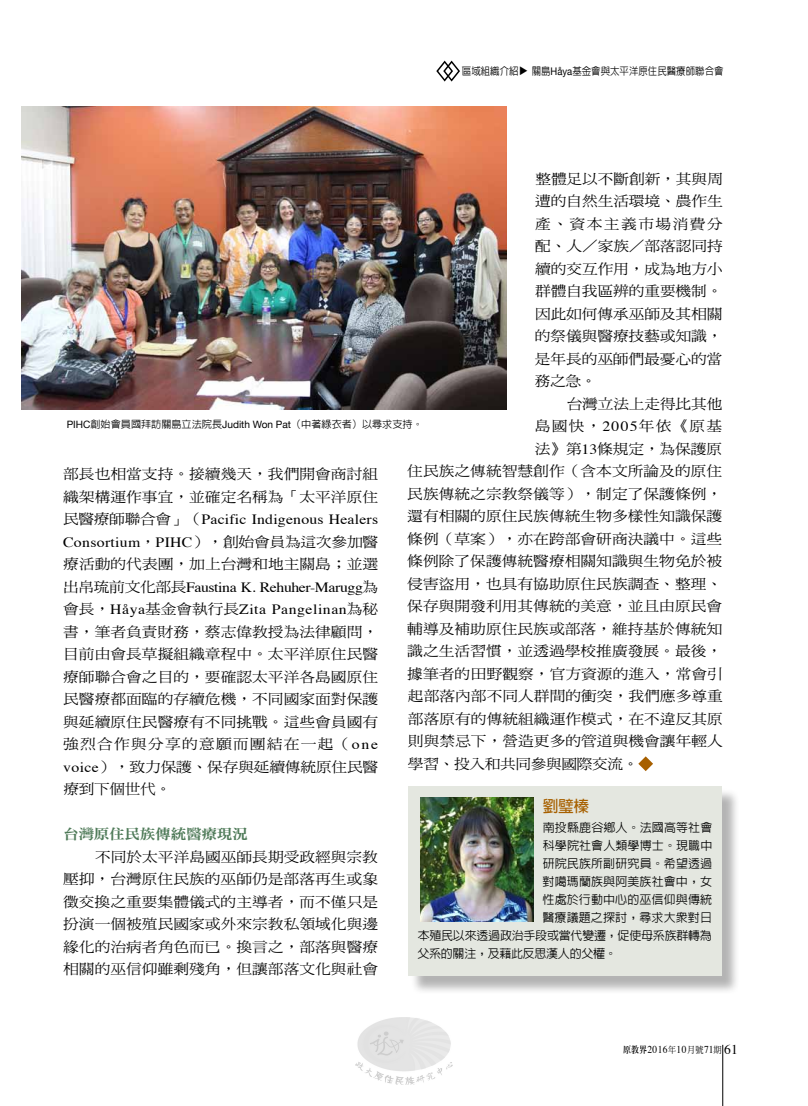
<style>
.page{position:relative;width:808px;height:1106px;background:#fff}
.page>*{position:absolute;margin:0;border:0;box-sizing:border-box;transform-origin:0 0}
.t1{font:700 15.75px "AR Hei B5";color:#a76000}
.t2{font:14.1px/22.5px "DF Ming Std W5";color:#000;text-align:justify;scale:1.11 1}
.t3{font:14.1px/22.5px "Times";letter-spacing:-.025em;color:#000;scale:1.11 1}
.t4{font:14.1px/22.5px "Times";letter-spacing:.015em;color:#000;scale:1.11 1}
.t5{font:14.1px "DF Ming Std W5";letter-spacing:-.025em;color:#000;scale:1.11 1}
.t6{font:14.1px "DF Ming Std W9";letter-spacing:-.025em;color:#4e7a58;scale:1.11 1}
.t7{font:500 12px "AR Hei B5";letter-spacing:.01em;color:#000}
.t8{font:500 12px "AR Hei B5";letter-spacing:-.02em;color:#000}
.t9{font:500 12px "AR Hei B5";letter-spacing:-.025em;color:#000}
.t10{font:500 10.5px "AR Hei B5";color:#000;scale:.9 1}
.t11{font:10.5px "Times";letter-spacing:.05em;color:#000;scale:.9 1}
.t12{font:700 10.5px "AR Hei B5";color:#000}
.t13{font:500 10.2px "AR Hei B5";color:#000}
.s1{font-family:"Helvetica Neue";font-weight:400}
.s2{font-family:"Times"}
.s3{font-family:"DF Ming Std W5"}
.s4{font-family:"AR Ming B5";font-weight:800;font-size:9px}
.s5{font-family:"DF Ming Std W5";font-size:9px}
.s6{font-size:13.5px}
</style>
<div class="page">
<hr style="left:722px;top:1044px;width:1px;height:62px;background:#000">
<svg style="left:638px;top:756px;width:15px;height:15px"></svg>
<svg style="left:436px;top:60px;width:24px;height:22px"></svg>
<div style="left:410px;top:788px;width:330px;height:206px;background:#000;opacity:.3"></div>
<div style="left:408px;top:786px;width:313px;height:189px;background:#e4e7e0"></div>
<img style="left:420px;top:797px;width:113px;height:124px">
<img style="left:21px;top:106px;width:485px;height:303px">
<img style="left:355px;top:1017px;width:97px;height:67px">
<p class="t10" style="left:462px;top:66px;width:65px">區域組織介紹</p>
<p class="t12" style="left:519px;top:76px;width:12px;rotate:-90deg">▼</p>
<p class="t10" style="left:532px;top:66px;width:215px">關島<span class="s1">Håya</span>基金會與太平洋原住民醫療師聯合會</p>
<p class="t2" style="left:535px;top:167px;width:171px">整體足以不斷創新，其與周遭的自然生活環境、農作生產、資本主義市場消費分配、人／家族／部落認同持續的交互作用，成為地方小群體自我區辨的重要機制。因此如何傳承巫師及其相關的祭儀與醫療技藝或知識，是年長的巫師們最憂心的當務之急。</p>
<p class="t2" style="left:567px;top:392px;width:142px">台灣立法上走得比其他</p>
<p class="t2" style="left:535px;top:415px;width:170px">島國快，<span class="s2">2005</span>年依《原基</p>
<p class="t2" style="left:535px;top:437px;width:170px">法》第<span class="s2">13</span>條規定，為保護原</p>
<p class="t2" style="left:407px;top:460px;width:285px">住民族之傳統智慧創作（含本文所論及的原住</p>
<p class="t2" style="left:407px;top:482px;width:285px">民族傳統之宗教祭儀等），制定了保護條例，</p>
<p class="t2" style="left:407px;top:505px;width:285px">還有相關的原住民族傳統生物多樣性知識保護</p>
<p class="t2" style="left:407px;top:527px;width:285px">條例（草案），亦在跨部會研商決議中。這些</p>
<p class="t2" style="left:407px;top:549px;width:285px">條例除了保護傳統醫療相關知識與生物免於被</p>
<p class="t2" style="left:407px;top:572px;width:285px">侵害盜用，也具有協助原住民族調查、整理、</p>
<p class="t2" style="left:407px;top:594px;width:285px">保存與開發利用其傳統的美意，並且由原民會</p>
<p class="t2" style="left:407px;top:617px;width:285px">輔導及補助原住民族或部落，維持基於傳統知</p>
<p class="t2" style="left:407px;top:639px;width:285px">識之生活習慣，並透過學校推廣發展。最後，</p>
<p class="t2" style="left:407px;top:662px;width:286px">據筆者的田野觀察，官方資源的進入，常會引</p>
<p class="t2" style="left:408px;top:685px;width:285px">起部落內部不同人群間的衝突，我們應多尊重</p>
<p class="t2" style="left:408px;top:707px;width:285px">部落原有的傳統組織運作模式，在不違反其原</p>
<p class="t2" style="left:408px;top:730px;width:285px">則與禁忌下，營造更多的管道與機會讓年輕人</p>
<p class="t5" style="left:408px;top:756px;width:209px">學習、投入和共同參與國際交流。</p>
<p class="t13" style="left:67px;top:419px;width:358px"><span class="s1">PIHC</span>創始會員國拜訪關島立法院長<span class="s1">Judith Won Pat</span>（中著綠衣者）以尋求支持。</p>
<p class="t2" style="left:63px;top:462px;width:285px">部長也相當支持。接續幾天，我們開會商討組織架構運作事宜，並確定名稱為「太平洋原住</p>
<p class="t4" style="left:63px;top:507px;width:285px"><span class="s3">民醫療師聯合會」（</span>Pacific Indigenous Healers<br>Consortium<span class="s3">，</span>PIHC<span class="s3">），創始會員為這次參加醫</span></p>
<p class="t2" style="left:63px;top:552px;width:285px">療活動的代表團，加上台灣和地主關島；並選</p>
<p class="t3" style="left:63px;top:574px;width:285px"><span class="s3">出帛琉前文化部長</span>Faustina K. Rehuher-Marugg<span class="s3">為會長，</span>Håya<span class="s3">基金會執行長</span>Zita Pangelinan<span class="s3">為秘</span></p>
<p class="t2" style="left:63px;top:620px;width:285px">書，筆者負責財務，蔡志偉教授為法律顧問，目前由會長草擬組織章程中。太平洋原住民醫療師聯合會之目的，要確認太平洋各島國原住民醫療都面臨的存續危機，不同國家面對保護與延續原住民醫療有不同挑戰。這些會員國有強烈合作與分享的意願而團結在一起（<span class="s2">one voice</span>），致力保護、保存與延續傳統原住民醫療到下個世代。</p>
<p class="t6" style="left:63px;top:826px;width:168px">台灣原住民族傳統醫療現況</p>
<p class="t2" style="left:63px;top:845px;width:285px;text-indent:32px">不同於太平洋島國巫師長期受政經與宗教壓抑，台灣原住民族的巫師仍是部落再生或象徵交換之重要集體儀式的主導者，而不僅只是扮演一個被殖民國家或外來宗教私領域化與邊緣化的治病者角色而已。換言之，部落與醫療相關的巫信仰雖剩殘角，但讓部落文化與社會</p>
<p class="t1" style="left:543px;top:797px;width:48px">劉璧榛</p>
<p class="t7" style="left:543px;top:821px;width:171px">南投縣鹿谷鄉人。法國高等社會</p>
<p class="t7" style="left:543px;top:839px;width:171px">科學院社會人類學博士。現職中</p>
<p class="t7" style="left:543px;top:857px;width:171px">研院民族所副研究員。希望透過</p>
<p class="t7" style="left:543px;top:875px;width:171px">對噶瑪蘭族與阿美族社會中，女</p>
<p class="t7" style="left:542px;top:893px;width:171px">性處於行動中心的巫信仰與傳統</p>
<p class="t7" style="left:542px;top:911px;width:171px">醫療議題之探討，尋求大眾對日</p>
<p class="t8" style="left:418px;top:929px;width:296px">本殖民以來透過政治手段或當代變遷，促使母系族群轉為</p>
<p class="t9" style="left:417px;top:947px;width:201px">父系的關注，及藉此反思漢人的父權。</p>
<p class="t11" style="left:623px;top:1039px;width:129px"><span class="s4">原教界</span>2016<span class="s5">年</span>10<span class="s5">月號</span>71<span class="s5">期</span> <span class="s6">61</span></p>
</div>
